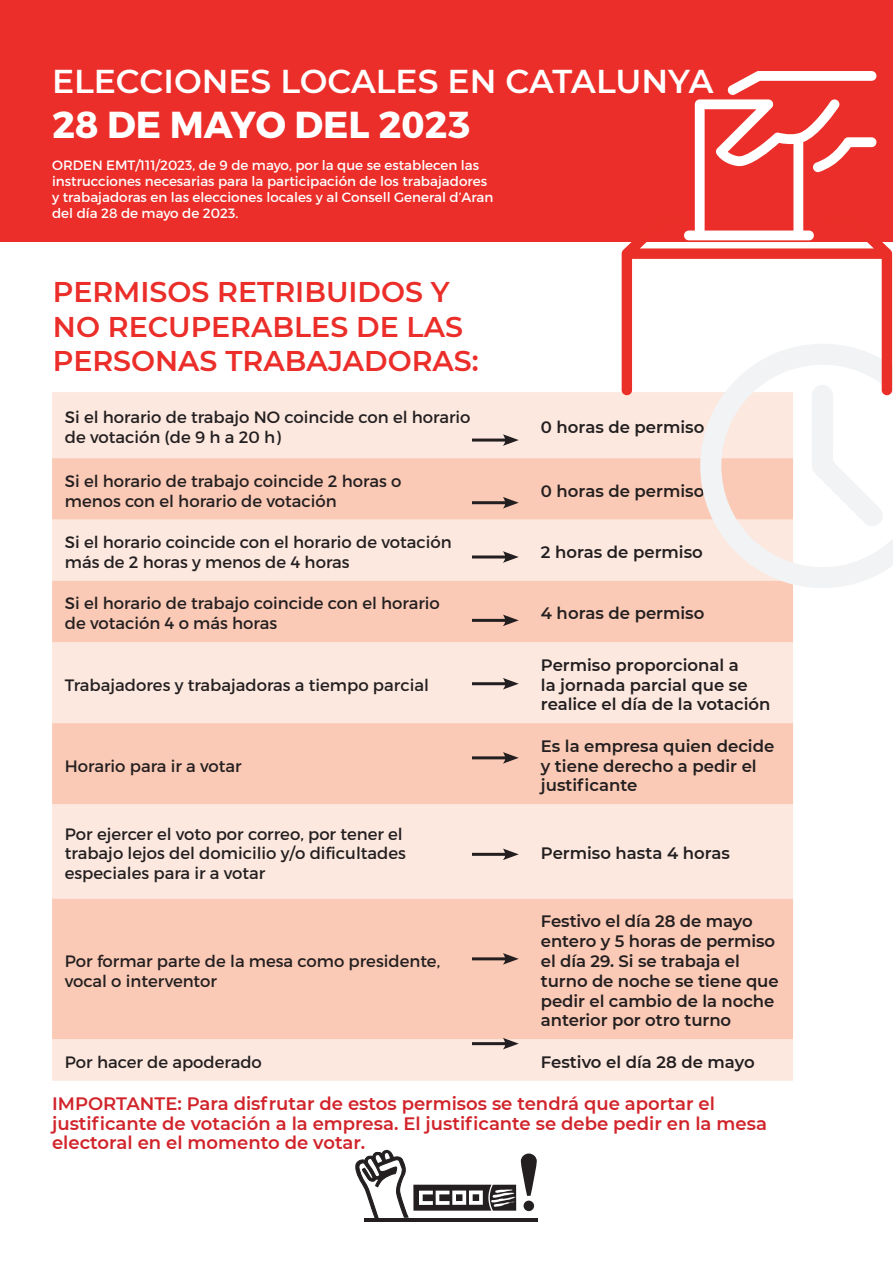
<style>
.page{position:relative;width:893px;height:1263px;background:#fff}
.page>*{position:absolute;margin:0;border:0;box-sizing:border-box;transform-origin:0 0}
.t1{font:700 37.5px "Montserrat";color:#fff}
.t2{font:600 33px "Montserrat";color:#fff}
.t3{font:600 28.5px/34.2px "Montserrat";color:#eb2e29}
.t4{font:600 18px/19.5px "Montserrat";color:#d1232a}
.t5{font:16.5px/19.8px "Montserrat";color:#231f20}
.t6{font:600 16.5px/19.8px "Montserrat";color:#231f20}
.t7{font:13.5px/16.2px "Montserrat";color:#fff}
</style>
<div class="page">
<div style="left:0;top:0;width:893px;height:241px;background:#eb2e29"></div>
<div style="left:52px;top:392px;width:741px;height:689px;background:#fce8df"></div>
<svg style="left:52px;top:458px;width:741px;height:581px;fill:#fbcab6"></svg>
<hr style="left:364px;top:1217px;width:174px;height:4px;background:#231f20">
<svg style="left:355px;top:1150px;width:182px;height:68px"></svg>
<svg style="left:694px;top:71px;width:182px;height:143px"></svg>
<hr style="left:472px;top:439px;width:36px;height:3px;background:#231f20">
<svg style="left:503px;top:434px;width:16px;height:12px"></svg>
<hr style="left:472px;top:501px;width:36px;height:3px;background:#231f20">
<svg style="left:503px;top:497px;width:16px;height:12px"></svg>
<hr style="left:472px;top:555px;width:36px;height:3px;background:#231f20">
<svg style="left:503px;top:551px;width:16px;height:12px"></svg>
<hr style="left:472px;top:619px;width:36px;height:3px;background:#231f20">
<svg style="left:503px;top:614px;width:16px;height:12px"></svg>
<hr style="left:472px;top:682px;width:36px;height:3px;background:#231f20">
<svg style="left:503px;top:678px;width:16px;height:11px"></svg>
<hr style="left:472px;top:756px;width:36px;height:3px;background:#231f20">
<svg style="left:503px;top:752px;width:16px;height:12px"></svg>
<hr style="left:472px;top:853px;width:36px;height:3px;background:#231f20">
<svg style="left:503px;top:848px;width:16px;height:12px"></svg>
<hr style="left:472px;top:957px;width:36px;height:3px;background:#231f20">
<svg style="left:503px;top:953px;width:16px;height:12px"></svg>
<hr style="left:472px;top:1042px;width:36px;height:3px;background:#231f20">
<svg style="left:503px;top:1038px;width:16px;height:11px"></svg>
<svg style="left:699px;top:343px;width:194px;height:245px"></svg>
<svg style="left:812px;top:395px;width:72px;height:133px"></svg>
<svg style="left:622px;top:214px;width:270px;height:181px"></svg>
<h2 class="t2" style="left:52px;top:58px;width:663px">ELECCIONES LOCALES EN CATALUNYA</h2>
<h1 class="t1" style="left:52px;top:102px;width:420px">28 DE MAYO DEL 2023</h1>
<p class="t7" style="left:52px;top:157px;width:443px">ORDEN EMT/111/2023, de 9 de mayo, por la que se establecen las instrucciones necesarias para la participación de los trabajadores y trabajadoras en las elecciones locales y al Consell General d’Aran del día 28 de mayo de 2023.</p>
<h3 class="t3" style="left:53px;top:274px;width:427px">PERMISOS RETRIBUIDOS Y<br>NO RECUPERABLES DE LAS<br>PERSONAS TRABAJADORAS:</h3>
<p class="t5" style="left:65px;top:407px;width:407px">Si el horario de trabajo NO coincide con el horario de votación (de 9 h a 20 h)</p>
<p class="t6" style="left:541px;top:417px;width:165px">0 horas de permiso</p>
<p class="t5" style="left:65px;top:471px;width:338px">Si el horario de trabajo coincide 2 horas o menos con el horario de votación</p>
<p class="t6" style="left:541px;top:480px;width:165px">0 horas de permiso</p>
<p class="t5" style="left:65px;top:532px;width:388px">Si el horario coincide con el horario de votación más de 2 horas y menos de 4 horas</p>
<p class="t6" style="left:541px;top:542px;width:163px">2 horas de permiso</p>
<p class="t5" style="left:65px;top:594px;width:376px">Si el horario de trabajo coincide con el horario de votación 4 o más horas</p>
<p class="t6" style="left:541px;top:603px;width:165px">4 horas de permiso</p>
<p class="t5" style="left:65px;top:675px;width:366px">Trabajadores y trabajadoras a tiempo parcial</p>
<p class="t5" style="left:65px;top:756px;width:178px">Horario para ir a votar</p>
<p class="t5" style="left:65px;top:824px;width:343px">Por ejercer el voto por correo, por tener el trabajo lejos del domicilio y/o dificultades especiales para ir a votar</p>
<p class="t5" style="left:65px;top:951px;width:377px">Por formar parte de la mesa como presidente, vocal o interventor</p>
<p class="t6" style="left:541px;top:654px;width:231px">Permiso proporcional a<br>la jornada parcial que se realice el día de la votación</p>
<p class="t6" style="left:541px;top:735px;width:235px">Es la empresa quien decide y tiene derecho a pedir el justificante</p>
<p class="t6" style="left:541px;top:843px;width:191px">Permiso hasta 4 horas</p>
<p class="t6" style="left:541px;top:911px;width:239px">Festivo el día 28 de mayo entero y 5 horas de permiso el día 29. Si se trabaja el turno de noche se tiene que pedir el cambio de la noche anterior por otro turno</p>
<p class="t5" style="left:65px;top:1052px;width:199px">Por hacer de apoderado</p>
<p class="t6" style="left:541px;top:1051px;width:215px">Festivo el día 28 de mayo</p>
<p class="t4" style="left:52px;top:1093px;width:716px">IMPORTANTE: Para disfrutar de estos permisos se tendrá que aportar el justificante de votación a la empresa. El justificante se debe pedir en la mesa electoral en el momento de votar.</p>
</div>
